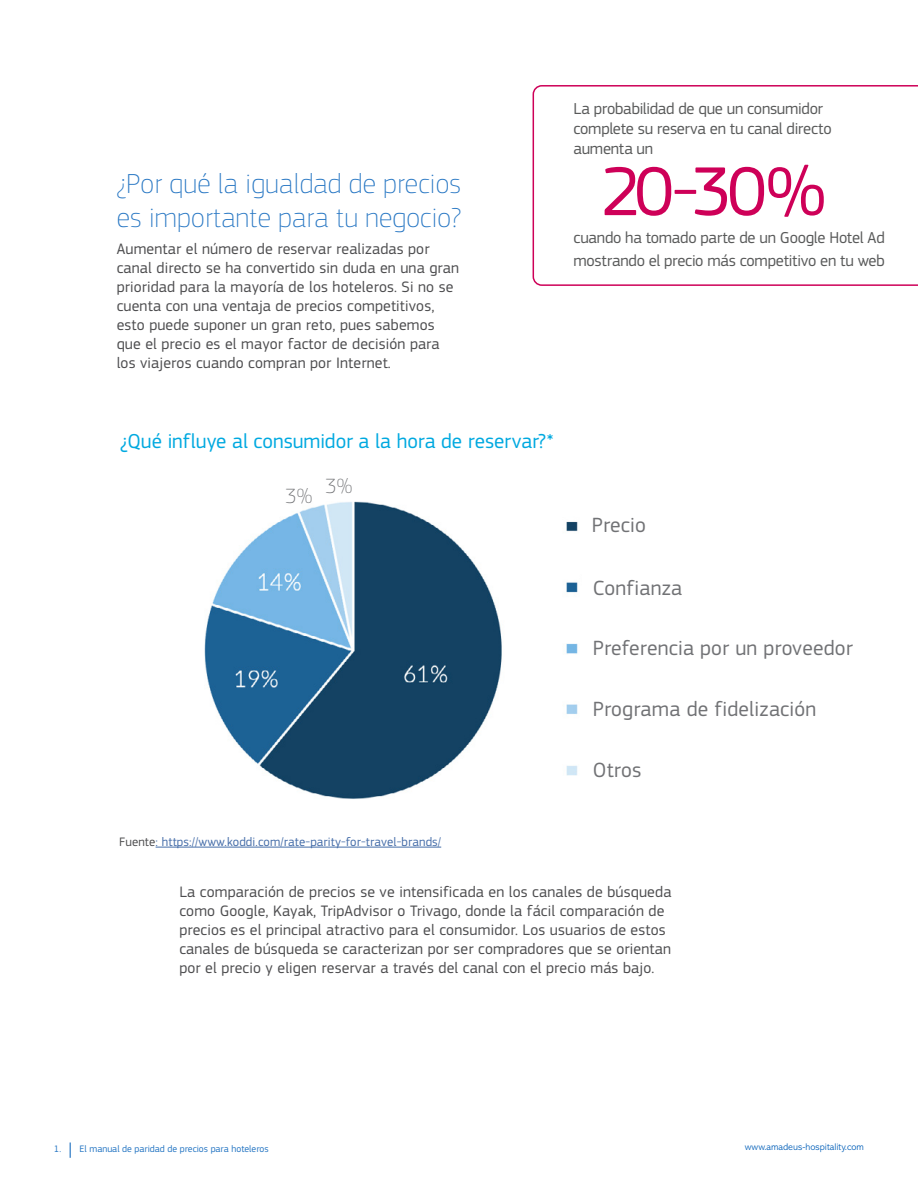
<style>
.page{position:relative;width:918px;height:1188px;background:#fff}
.page>*{position:absolute;margin:0;border:0;box-sizing:border-box;transform-origin:0 0}
.t1{font:72px "Amadeus";color:#ce0058}
.t2{font:100 28.5px/34.2px "Amadeus";letter-spacing:.01em;color:#2676c3}
.t3{font:21.45px "Amadeus";letter-spacing:.01em;color:#717275}
.t4{font:100 21.45px "Amadeus";color:#717275}
.t5{font:21px "Amadeus";color:#00a9e0}
.t6{font:16.5px/19.8px "Amadeus";letter-spacing:-.015em;color:#595a5a}
.t7{font:15.75px/18.9px "Amadeus";letter-spacing:.01em;color:#4d4d4f}
.t8{font:12.75px "Amadeus";letter-spacing:.01em;color:#456da9}
.t9{font:9.75px "Amadeus";color:#2676c3}
.t10{font:300 9.75px "Abadi MT Pro";color:#005eb8}
.s1{color:#4d4d4f}
</style>
<div class="page">
<svg style="left:70px;top:1143px;width:1px;height:15px"></svg>
<svg style="left:533px;top:85px;width:385px;height:201px"></svg>
<img style="left:204px;top:501px;width:374px;height:298px">
<hr style="left:156px;top:847px;width:285px;height:1px;background:#456da9">
<h2 class="t2" style="left:117px;top:166px;width:346px">¿Por qué la igualdad de precios es importante para tu negocio?</h2>
<p class="t7" style="left:117px;top:240px;width:344px">Aumentar el número de reservar realizadas por canal directo se ha convertido sin duda en una gran prioridad para la mayoría de los hoteleros. Si no se cuenta con una ventaja de precios competitivos, esto puede suponer un gran reto, pues sabemos que el precio es el mayor factor de decisión para los viajeros cuando compran por Internet.</p>
<p class="t6" style="left:573px;top:99px;width:260px">La probabilidad de que un consumidor complete su reserva en tu canal directo aumenta un</p>
<h1 class="t1" style="left:601px;top:149px;width:226px">20-30%</h1>
<p class="t6" style="left:573px;top:226px;width:313px;line-height:22.8px">cuando ha tomado parte de un Google Hotel Ad mostrando el precio más competitivo en tu web</p>
<h3 class="t5" style="left:120px;top:429px;width:435px">¿Qué influye al consumidor a la hora de reservar?*</h3>
<h3 class="t4" style="left:285px;top:478px;width:69px">3% 3%</h3>
<p class="t8" style="left:119px;top:834px;width:324px"><span class="s1">Fuente</span>: https://www.koddi.com/rate-parity-for-travel-brands/</p>
<h3 class="t3" style="left:592px;top:512px;width:56px">Precio</h3>
<h3 class="t3" style="left:593px;top:575px;width:91px">Confianza</h3>
<h3 class="t3" style="left:593px;top:636px;width:262px">Preferencia por un proveedor</h3>
<h3 class="t3" style="left:593px;top:696px;width:225px">Programa de fidelización</h3>
<h3 class="t3" style="left:593px;top:757px;width:50px">Otros</h3>
<p class="t7" style="left:179px;top:883px;width:493px">La comparación de precios se ve intensificada en los canales de búsqueda como Google, Kayak, TripAdvisor o Trivago, donde la fácil comparación de precios es el principal atractivo para el consumidor. Los usuarios de estos canales de búsqueda se caracterizan por ser compradores que se orientan por el precio y eligen reservar a través del canal con el precio más bajo.</p>
<p class="t9" style="left:54px;top:1143px;width:216px">1. El manual de paridad de precios para hoteleros</p>
<p class="t10" style="left:745px;top:1142px;width:121px">www.amadeus-hospitality.com</p>
</div>
